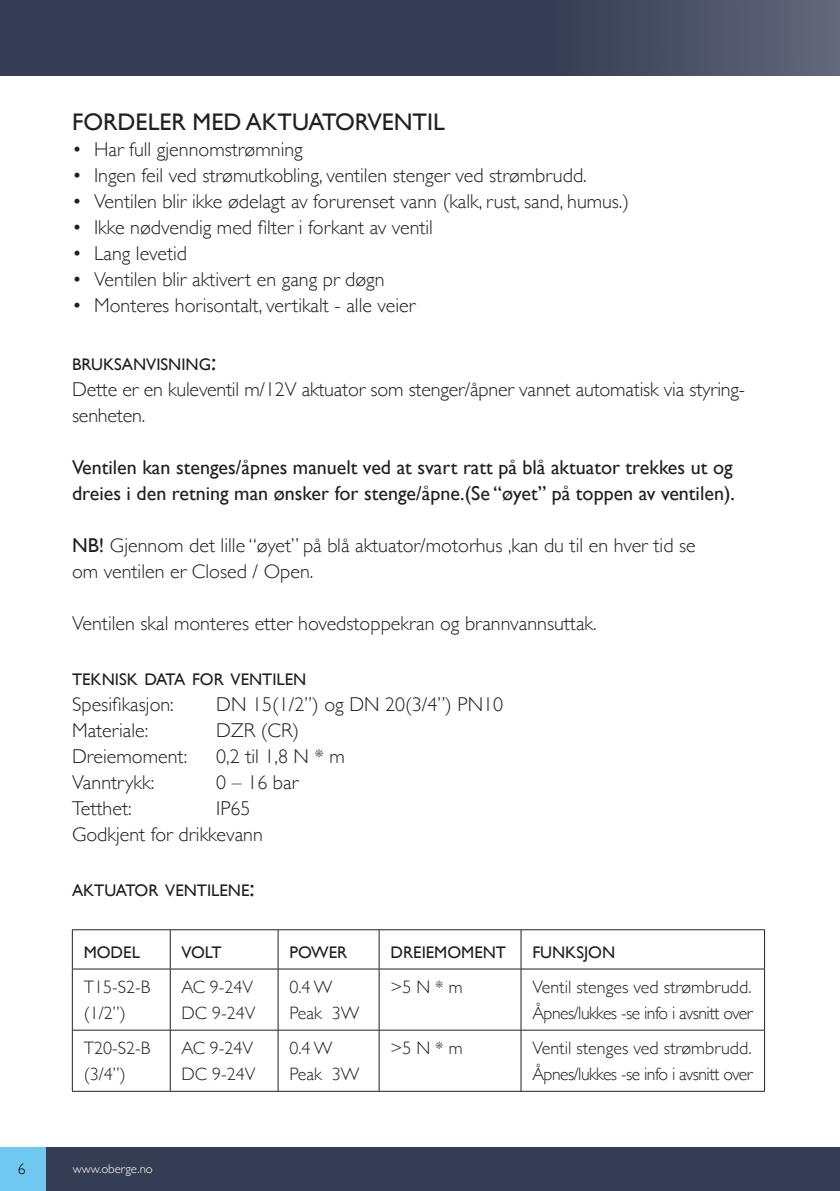
<style>
.page{position:relative;width:840px;height:1191px;background:#fff}
.page>*{position:absolute;margin:0;border:0;box-sizing:border-box;transform-origin:0 0}
.t1{font:24px "Gill Sans";color:#231f20}
.t2{font:24px "Gill Sans";color:#231f20}
.t3{font:300 20px/26px "Gill Sans";color:#231f20}
.t4{font:20px/26px "Gill Sans";color:#231f20}
.t5{font:300 18px/26px "Gill Sans";letter-spacing:-.03em;color:#231f20}
.t6{font:300 18px/26px "Gill Sans";color:#231f20}
.t7{font:16.8px "Gill Sans";color:#231f20}
.t8{font:300 15.6px "Gill Sans";color:#000001}
.t9{font:300 12.8px "Gill Sans";color:#fff}
.s1{font-weight:400}
</style>
<div class="page">
<div style="left:0;top:1147px;width:839px;height:44px;background:#353d54"></div>
<div style="left:0;top:1147px;width:45px;height:44px;background:#6ec8f1"></div>
<svg style="left:0;top:0;width:839px;height:76px;background:#3c445a"></svg>
<hr style="left:72px;top:929px;width:98px;height:1px;background:#231f20">
<hr style="left:72px;top:930px;width:1px;height:38px;background:#231f20">
<hr style="left:170px;top:929px;width:108px;height:1px;background:#231f20">
<hr style="left:170px;top:930px;width:1px;height:38px;background:#231f20">
<hr style="left:278px;top:929px;width:101px;height:1px;background:#231f20">
<hr style="left:277px;top:930px;width:1px;height:38px;background:#231f20">
<hr style="left:379px;top:929px;width:141px;height:1px;background:#231f20">
<hr style="left:378px;top:930px;width:1px;height:38px;background:#231f20">
<hr style="left:520px;top:929px;width:244px;height:1px;background:#231f20">
<hr style="left:520px;top:930px;width:1px;height:38px;background:#231f20">
<hr style="left:763px;top:930px;width:1px;height:38px;background:#231f20">
<hr style="left:72px;top:968px;width:98px;height:1px;background:#231f20">
<hr style="left:72px;top:969px;width:1px;height:61px;background:#231f20">
<hr style="left:170px;top:968px;width:108px;height:1px;background:#231f20">
<hr style="left:170px;top:969px;width:1px;height:61px;background:#231f20">
<hr style="left:278px;top:968px;width:101px;height:1px;background:#231f20">
<hr style="left:277px;top:969px;width:1px;height:61px;background:#231f20">
<hr style="left:379px;top:968px;width:141px;height:1px;background:#231f20">
<hr style="left:378px;top:969px;width:1px;height:61px;background:#231f20">
<hr style="left:520px;top:968px;width:244px;height:1px;background:#231f20">
<hr style="left:520px;top:969px;width:1px;height:61px;background:#231f20">
<hr style="left:763px;top:969px;width:1px;height:61px;background:#231f20">
<hr style="left:72px;top:1029px;width:98px;height:1px;background:#231f20">
<hr style="left:72px;top:1030px;width:1px;height:61px;background:#231f20">
<hr style="left:170px;top:1029px;width:108px;height:1px;background:#231f20">
<hr style="left:170px;top:1030px;width:1px;height:61px;background:#231f20">
<hr style="left:278px;top:1029px;width:101px;height:1px;background:#231f20">
<hr style="left:277px;top:1030px;width:1px;height:61px;background:#231f20">
<hr style="left:379px;top:1029px;width:141px;height:1px;background:#231f20">
<hr style="left:378px;top:1030px;width:1px;height:61px;background:#231f20">
<hr style="left:520px;top:1029px;width:244px;height:1px;background:#231f20">
<hr style="left:520px;top:1030px;width:1px;height:61px;background:#231f20">
<hr style="left:763px;top:1030px;width:1px;height:61px;background:#231f20">
<hr style="left:72px;top:1091px;width:98px;height:1px;background:#231f20">
<hr style="left:170px;top:1091px;width:108px;height:1px;background:#231f20">
<hr style="left:278px;top:1091px;width:101px;height:1px;background:#231f20">
<hr style="left:379px;top:1091px;width:141px;height:1px;background:#231f20">
<hr style="left:520px;top:1091px;width:244px;height:1px;background:#231f20">
<p class="t1" style="left:72px;top:108px;width:374px">FORDELER MED AKTUATORVENTIL</p>
<p class="t3" style="left:72px;top:135px;width:232px">• Har full gjennomstrømning</p>
<p class="t3" style="left:72px;top:161px;width:516px">• Ingen feil ved strømutkobling, ventilen stenger ved strømbrudd.</p>
<p class="t3" style="left:72px;top:187px;width:558px">• Ventilen blir ikke ødelagt av forurenset vann (kalk, rust, sand, humus.)</p>
<p class="t3" style="left:72px;top:213px;width:362px">• Ikke nødvendig med filter i forkant av ventil</p>
<p class="t3" style="left:72px;top:239px;width:116px">• Lang levetid</p>
<p class="t3" style="left:72px;top:265px;width:314px">• Ventilen blir aktivert en gang pr døgn</p>
<p class="t3" style="left:72px;top:291px;width:345px">• Monteres horisontalt, vertikalt - alle veier</p>
<p class="t7" style="left:72px;top:354px;width:42px">BRUKSANVISNING</p>
<p class="t2" style="left:211px;top:347px;width:7px">:</p>
<p class="t3" style="left:72px;top:375px;width:674px">Dette er en kuleventil m/12V aktuator som stenger/åpner vannet automatisk via styring&shy;senheten.</p>
<p class="t4" style="left:72px;top:454px;width:664px">Ventilen kan stenges/åpnes manuelt ved at svart ratt på blå aktuator trekkes ut og dreies i den retning man ønsker for stenge/åpne.(Se “øyet” på toppen av ventilen).</p>
<p class="t3" style="left:72px;top:531px;width:625px"><span class="s1">NB!</span> Gjennom det lille “øyet” på blå aktuator/motorhus ,kan du til en hver tid se om ventilen er Closed / Open.</p>
<p class="t3" style="left:72px;top:609px;width:525px">Ventilen skal monteres etter hovedstoppekran og brannvannsuttak.</p>
<p class="t7" style="left:72px;top:669px;width:11px">TEKNISK</p>
<p class="t7" style="left:144px;top:669px;width:11px">DATA</p>
<p class="t7" style="left:192px;top:669px;width:12px">FOR</p>
<p class="t7" style="left:230px;top:669px;width:11px">VENTILEN</p>
<p class="t3" style="left:72px;top:690px;width:103px">Spesifikasjon:</p>
<p class="t3" style="left:216px;top:690px;width:288px">DN 15(1/2’’) og DN 20(3/4’’) PN10</p>
<p class="t3" style="left:72px;top:716px;width:78px">Materiale:</p>
<p class="t3" style="left:216px;top:716px;width:84px">DZR (CR)</p>
<p class="t3" style="left:72px;top:742px;width:117px">Dreiemoment:</p>
<p class="t3" style="left:216px;top:742px;width:130px">0,2 til 1,8 N * m</p>
<p class="t3" style="left:72px;top:768px;width:84px">Vanntrykk:</p>
<p class="t3" style="left:216px;top:768px;width:84px">0 – 16 bar</p>
<p class="t3" style="left:72px;top:794px;width:61px">Tetthet:</p>
<p class="t3" style="left:72px;top:794px;width:192px;text-indent:144px">IP65<br>Godkjent for drikkevann</p>
<p class="t7" style="left:72px;top:880px;width:12px">AKT</p>
<p class="t7" style="left:104px;top:880px;width:24px">UATOR</p>
<p class="t7" style="left:165px;top:880px;width:11px">VENTILENE</p>
<p class="t2" style="left:249px;top:873px;width:7px">:</p>
<p class="t7" style="left:84px;top:942px;width:12px">MODEL</p>
<p class="t7" style="left:181px;top:942px;width:11px">VOLT</p>
<p class="t7" style="left:289px;top:942px;width:13px">POWER</p>
<p class="t7" style="left:390px;top:942px;width:12px">DREIEMOMENT</p>
<p class="t7" style="left:532px;top:942px;width:31px">FUNKSJON</p>
<p class="t6" style="left:84px;top:973px;width:68px">T15-S2-B (1/2’’)</p>
<p class="t6" style="left:181px;top:973px;width:75px">AC 9-24V<br>DC 9-24V</p>
<p class="t6" style="left:289px;top:973px;width:71px">0.4 W<br>Peak 3W</p>
<p class="t6" style="left:390px;top:973px;width:74px">&gt;5 N * m</p>
<p class="t5" style="left:532px;top:973px;width:221px">Ventil stenges ved strømbrudd.<br>Åpnes/lukkes -se info i avsnitt over</p>
<p class="t6" style="left:84px;top:1034px;width:68px">T20-S2-B (3/4’’)</p>
<p class="t6" style="left:181px;top:1034px;width:75px">AC 9-24V<br>DC 9-24V</p>
<p class="t6" style="left:289px;top:1034px;width:71px">0.4 W<br>Peak 3W</p>
<p class="t6" style="left:390px;top:1034px;width:74px">&gt;5 N * m</p>
<p class="t5" style="left:532px;top:1034px;width:221px">Ventil stenges ved strømbrudd.<br>Åpnes/lukkes -se info i avsnitt over</p>
<p class="t8" style="left:18px;top:1157px;width:9px">6</p>
<p class="t9" style="left:73px;top:1158px;width:82px">www.oberge.no</p>
</div>
